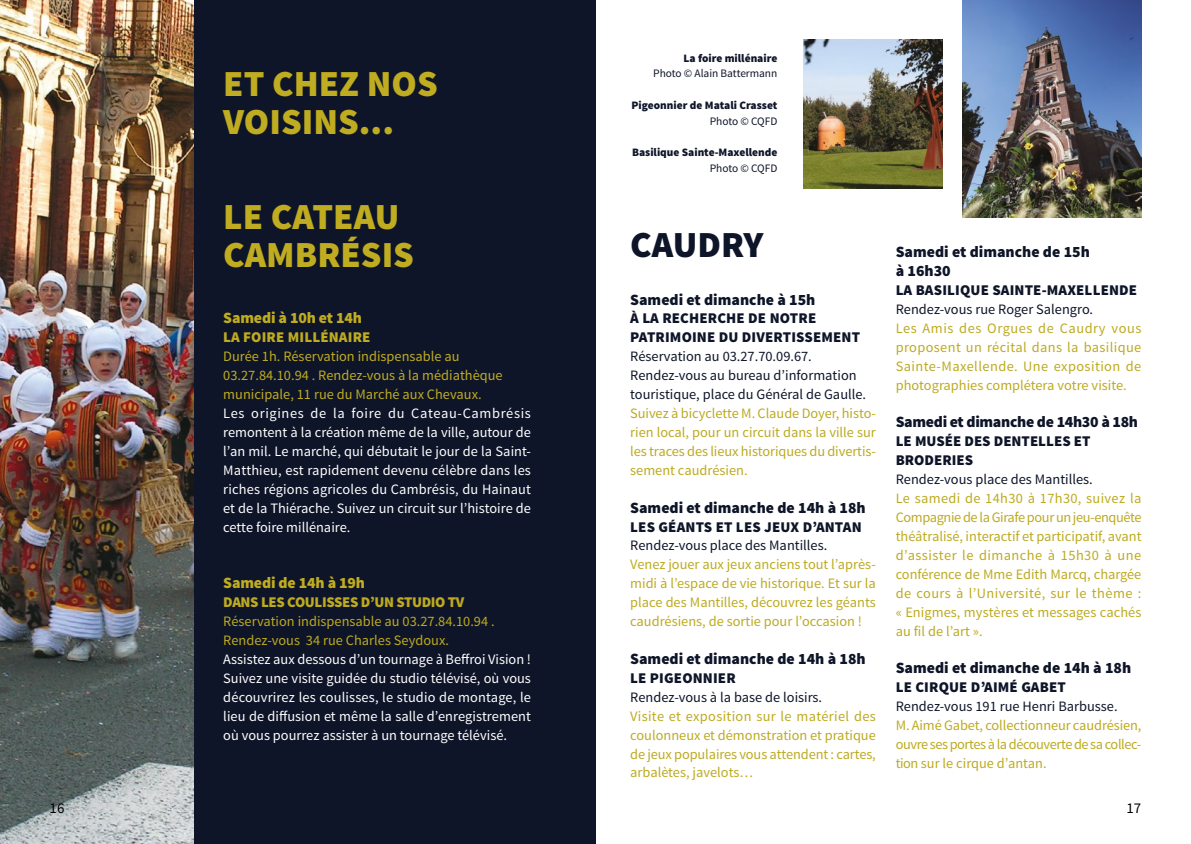
<style>
.page{position:relative;width:1191px;height:844px;background:#fff}
.page>*{position:absolute;margin:0;border:0;box-sizing:border-box;transform-origin:0 0}
.t1{font:900 36.75px/37.8px "Source Sans Pro";color:#c0ac20}
.t2{font:900 36.75px "Source Sans Pro";color:#0e1528}
.t3{font:900 15.75px/18.9px "Source Sans Pro";color:#0e1528}
.t4{font:900 15.75px "Source Sans Pro";letter-spacing:-.01em;color:#c0ac20}
.t5{font:900 15.75px "Source Sans Pro";letter-spacing:-.02em;color:#0e1528}
.t6{font:900 14.88px/18.9px "Source Sans Pro";letter-spacing:.01em;color:#0e1528}
.t7{font:900 14.88px "Source Sans Pro";letter-spacing:-.025em;color:#bdaa20}
.t8{font:900 14.88px "Source Sans Pro";letter-spacing:.01em;color:#c0ac20}
.t9{font:14.88px "Source Sans Pro";color:#000}
.t10{font:14.35px/18.9px "Source Sans Pro";color:#bdaa20;text-align:justify}
.t11{font:14.35px/18.9px "Source Sans Pro";color:#fff;text-align:justify}
.t12{font:14.35px/18.9px "Source Sans Pro";color:#0e1528}
.t13{font:14.35px/18.9px "Source Sans Pro";color:#c0ac20}
.t14{font:900 11.38px "Source Sans Pro";color:#0e1528}
.t15{font:11.38px "Source Sans Pro";letter-spacing:-.005em;color:#0e1528}
</style>
<div class="page">
<div style="left:0;top:0;width:595px;height:843px;background:#0e1528"></div>
<img style="left:0;top:0;width:193px;height:843px">
<img style="left:804px;top:39px;width:138px;height:149px">
<img style="left:962px;top:0;width:179px;height:218px">
<h1 class="t1" style="left:223px;top:67px;width:216px">ET CHEZ NOS<br>VOISINS...</h1>
<h1 class="t1" style="left:223px;top:199px;width:192px">LE CATEAU<br>CAMBRÉSIS</h1>
<p class="t4" style="left:223px;top:308px;width:140px">Samedi à 10h et 14h</p>
<p class="t8" style="left:223px;top:327px;width:149px">LA FOIRE MILLÉNAIRE</p>
<p class="t13" style="left:223px;top:347px;width:281px">Durée 1h. Réservation indispensable au<br>03.27.84.10.94 . Rendez-vous à la médiathèque municipale, 11 rue du Marché aux Chevaux.</p>
<p class="t11" style="left:223px;top:404px;width:309px">Les origines de la foire du Cateau-Cambrésis remontent à la création même de la ville, autour de l’an mil. Le marché, qui débutait le jour de la Saint-Matthieu, est rapidement devenu célèbre dans les riches régions agricoles du Cambrésis, du Hainaut et de la Thiérache. Suivez un circuit sur l’histoire de cette foire millénaire.</p>
<p class="t4" style="left:223px;top:572px;width:143px">Samedi de 14h à 19h</p>
<p class="t7" style="left:223px;top:592px;width:243px">DANS LES COULISSES D’UN STUDIO TV</p>
<p class="t10" style="left:223px;top:612px;width:273px">Réservation indispensable au 03.27.84.10.94 .<br>Rendez-vous 34 rue Charles Seydoux.</p>
<p class="t11" style="left:223px;top:649px;width:309px">Assistez aux dessous d’un tournage à Beffroi Vision !<br>Suivez une visite guidée du studio télévisé, où vous découvrirez les coulisses, le studio de montage, le lieu de diffusion et même la salle d’enregistrement où vous pourrez assister à un tournage télévisé.</p>
<p class="t14" style="left:683px;top:50px;width:95px">La foire millénaire</p>
<p class="t15" style="left:653px;top:67px;width:126px">Photo © Alain Battermann</p>
<p class="t14" style="left:631px;top:98px;width:147px">Pigeonnier de Matali Crasset</p>
<p class="t15" style="left:710px;top:114px;width:69px">Photo © CQFD</p>
<p class="t14" style="left:632px;top:145px;width:147px">Basilique Sainte-Maxellende</p>
<p class="t15" style="left:710px;top:161px;width:69px">Photo © CQFD</p>
<h1 class="t2" style="left:630px;top:221px;width:135px">CAUDRY</h1>
<p class="t3" style="left:630px;top:290px;width:187px">Samedi et dimanche à 15h</p>
<p class="t6" style="left:630px;top:309px;width:231px">À LA RECHERCHE DE NOTRE<br>PATRIMOINE DU DIVERTISSEMENT</p>
<p class="t12" style="left:630px;top:347px;width:237px">Réservation au 03.27.70.09.67.<br>Rendez-vous au bureau d’information touristique, place du Général de Gaulle.</p>
<p class="t10" style="left:630px;top:404px;width:247px">Suivez à bicyclette M. Claude Doyer, histo&shy;rien local, pour un circuit dans la ville sur les traces des lieux historiques du divertis&shy;sement caudrésien.</p>
<p class="t3" style="left:630px;top:498px;width:237px">Samedi et dimanche de 14h à 18h</p>
<p class="t6" style="left:630px;top:517px;width:233px">LES GÉANTS ET LES JEUX D’ANTAN</p>
<p class="t12" style="left:630px;top:536px;width:198px">Rendez-vous place des Mantilles.</p>
<p class="t10" style="left:630px;top:555px;width:247px">Venez jouer aux jeux anciens tout l’après&shy;midi à l’espace de vie historique. Et sur la place des Mantilles, découvrez les géants caudrésiens, de sortie pour l’occasion !</p>
<p class="t3" style="left:630px;top:649px;width:237px">Samedi et dimanche de 14h à 18h</p>
<p class="t6" style="left:630px;top:669px;width:107px">LE PIGEONNIER</p>
<p class="t12" style="left:630px;top:687px;width:193px">Rendez-vous à la base de loisirs.</p>
<p class="t10" style="left:630px;top:706px;width:247px">Visite et exposition sur le matériel des coulonneux et démonstration et pratique de jeux populaires vous attendent : cartes, arbalètes, javelots…</p>
<p class="t3" style="left:895px;top:243px;width:196px">Samedi et dimanche de 15h à 16h30</p>
<p class="t6" style="left:895px;top:281px;width:243px">LA BASILIQUE SAINTE-MAXELLENDE</p>
<p class="t12" style="left:895px;top:300px;width:199px">Rendez-vous rue Roger Salengro.</p>
<p class="t10" style="left:895px;top:319px;width:247px">Les Amis des Orgues de Caudry vous proposent un récital dans la basilique Sainte-Maxellende. Une exposition de photographies complétera votre visite.</p>
<p class="t5" style="left:895px;top:412px;width:244px">Samedi et dimanche de 14h30 à 18h</p>
<p class="t6" style="left:895px;top:432px;width:196px">LE MUSÉE DES DENTELLES ET<br>BRODERIES</p>
<p class="t12" style="left:895px;top:470px;width:198px">Rendez-vous place des Mantilles.</p>
<p class="t10" style="left:895px;top:489px;width:247px">Le samedi de 14h30 à 17h30, suivez la Compagnie de la Girafe pour un jeu-enquête théâtralisé, interactif et participatif, avant d’assister le dimanche à 15h30 à une conférence de Mme Edith Marcq, chargée de cours à l’Université, sur le thème : « Enigmes, mystères et messages cachés au fil de l’art ».</p>
<p class="t3" style="left:895px;top:659px;width:237px">Samedi et dimanche de 14h à 18h</p>
<p class="t6" style="left:895px;top:678px;width:172px">LE CIRQUE D’AIMÉ GABET</p>
<p class="t12" style="left:895px;top:697px;width:223px">Rendez-vous 191 rue Henri Barbusse.</p>
<p class="t10" style="left:895px;top:716px;width:247px">M. Aimé Gabet, collectionneur caudrésien, ouvre ses portes à la découverte de sa collec&shy;tion sur le cirque d’antan.</p>
<p class="t9" style="left:50px;top:798px;width:16px">16</p>
<p class="t9" style="left:1126px;top:798px;width:16px">17</p>
</div>
